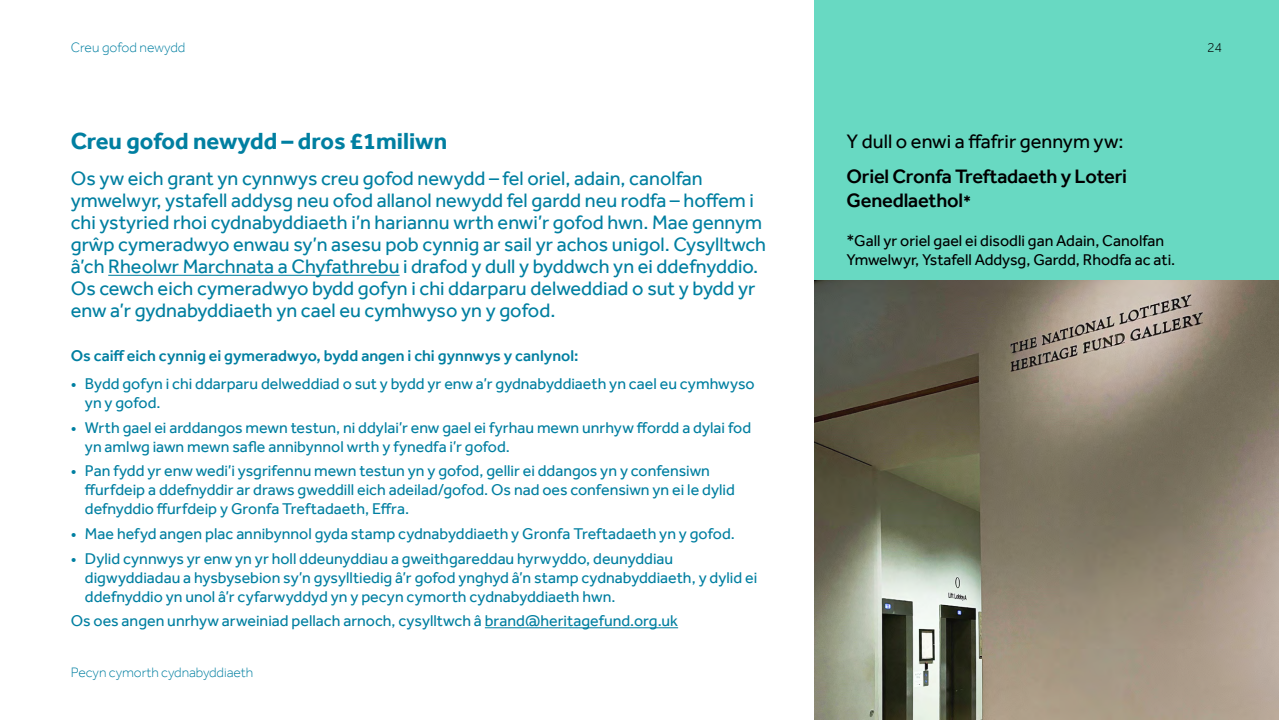
<style>
.page{position:relative;width:1279px;height:720px;background:#fff}
.page>*{position:absolute;margin:0;border:0;box-sizing:border-box;transform-origin:0 0}
.t1{font:700 24px "Effra";color:#007fa1}
.t2{font:20px/22px "Effra";color:#007fa1}
.t3{font:500 20px/24px "Effra";letter-spacing:-.01em;color:#000}
.t4{font:20px "Effra";color:#000}
.t5{font:16px/19px "Effra";color:#007fa1}
.t6{font:16px/19px "Effra";color:#000}
.t7{font:500 16px "Effra";color:#007fa1}
.t8{font:300 14px "Effra";letter-spacing:-.005em;color:#007fa1}
.t9{font:300 14px "Effra";color:#000}
.s1{font-size:16px}
</style>
<div class="page">
<div style="left:814px;top:0;width:464px;height:720px;background:#68d9c2"></div>
<hr style="left:108px;top:275px;width:291px;height:1px;background:#007fa1">
<hr style="left:485px;top:627px;width:193px;height:1px;background:#007fa1">
<img style="left:814px;top:281px;width:464px;height:439px">
<p class="t8" style="left:71px;top:39px;width:116px">Creu gofod newydd</p>
<h1 class="t1" style="left:71px;top:127px;width:378px">Creu gofod newydd – dros £1miliwn</h1>
<p class="t2" style="left:71px;top:168px;width:697px">Os yw eich grant yn cynnwys creu gofod newydd – fel oriel, adain, canolfan ymwelwyr, ystafell addysg neu ofod allanol newydd fel gardd neu rodfa – hoffem i chi ystyried rhoi cydnabyddiaeth i’n hariannu wrth enwi’r gofod hwn. Mae gennym grŵp cymeradwyo enwau sy’n asesu pob cynnig ar sail yr achos unigol. Cysylltwch â’ch Rheolwr Marchnata a Chyfathrebu i drafod y dull y byddwch yn ei ddefnyddio.<br>Os cewch eich cymeradwyo bydd gofyn i chi ddarparu delweddiad o sut y bydd yr enw a’r gydnabyddiaeth yn cael eu cymhwyso yn y gofod.</p>
<p class="t7" style="left:71px;top:347px;width:509px">Os caiffeich cynnig ei gymeradwyo, bydd angen i chi gynnwys y canlynol:</p>
<p class="t5" style="left:85px;top:374px;width:671px;text-indent:-14px">• Bydd gofyn i chi ddarparu delweddiad o sut y bydd yr enw a’r gydnabyddiaeth yn cael eu cymhwyso yn y gofod.</p>
<p class="t5" style="left:85px;top:418px;width:667px;text-indent:-14px">• Wrth gael ei arddangos mewn testun, ni ddylai’r enw gael ei fyrhau mewn unrhyw ffordd a dylai fod yn amlwg iawn mewn safle annibynnol wrth y fynedfa i’r gofod.</p>
<p class="t5" style="left:85px;top:461px;width:651px;text-indent:-14px">• Pan fydd yr enw wedi’i ysgrifennu mewn testun yn y gofod, gellir ei ddangos yn y confensiwn ffurfdeip a ddefnyddir ar draws gweddill eich adeilad/gofod. Os nad oes confensiwn yn ei le dylid defnyddio ffurfdeip y Gronfa Treftadaeth, Effra.</p>
<p class="t5" style="left:71px;top:524px;width:665px">• Mae hefyd angen plac annibynnol gyda stamp cydnabyddiaeth y Gronfa Treftadaeth yn y gofod.</p>
<p class="t5" style="left:85px;top:549px;width:674px;text-indent:-14px">• Dylid cynnwys yr enw yn yr holl ddeunyddiau a gweithgareddau hyrwyddo, deunyddiau digwyddiadau a hysbysebion sy’n gysylltiedig â’r gofod ynghyd â’n stamp cydnabyddiaeth, y dylid ei ddefnyddio yn unol â’r cyfarwyddyd yn y pecyn cymorth cydnabyddiaeth hwn.</p>
<p class="t5" style="left:71px;top:611px;width:609px">Os oes angen unrhyw arweiniad pellach arnoch, cysylltwch â brand@heritagefund.org.uk</p>
<p class="t8" style="left:71px;top:664px;width:184px">Pecyn cymorth cydnabyddiaeth</p>
<p class="t4" style="left:846px;top:129px;width:279px">Y dull o enwi a ffafrir gennym yw:</p>
<p class="t3" style="left:846px;top:164px;width:282px">Oriel Cronfa Treftadaeth y Loteri<br>Genedlaethol<span class="s1">*</span></p>
<p class="t6" style="left:846px;top:231px;width:330px">*Gall yr oriel gael ei disodli gan Adain, Canolfan<br>Ymwelwyr, Ystafell Addysg, Gardd, Rhodfa ac ati.</p>
<p class="t9" style="left:1206px;top:39px;width:17px">24</p>
</div>
